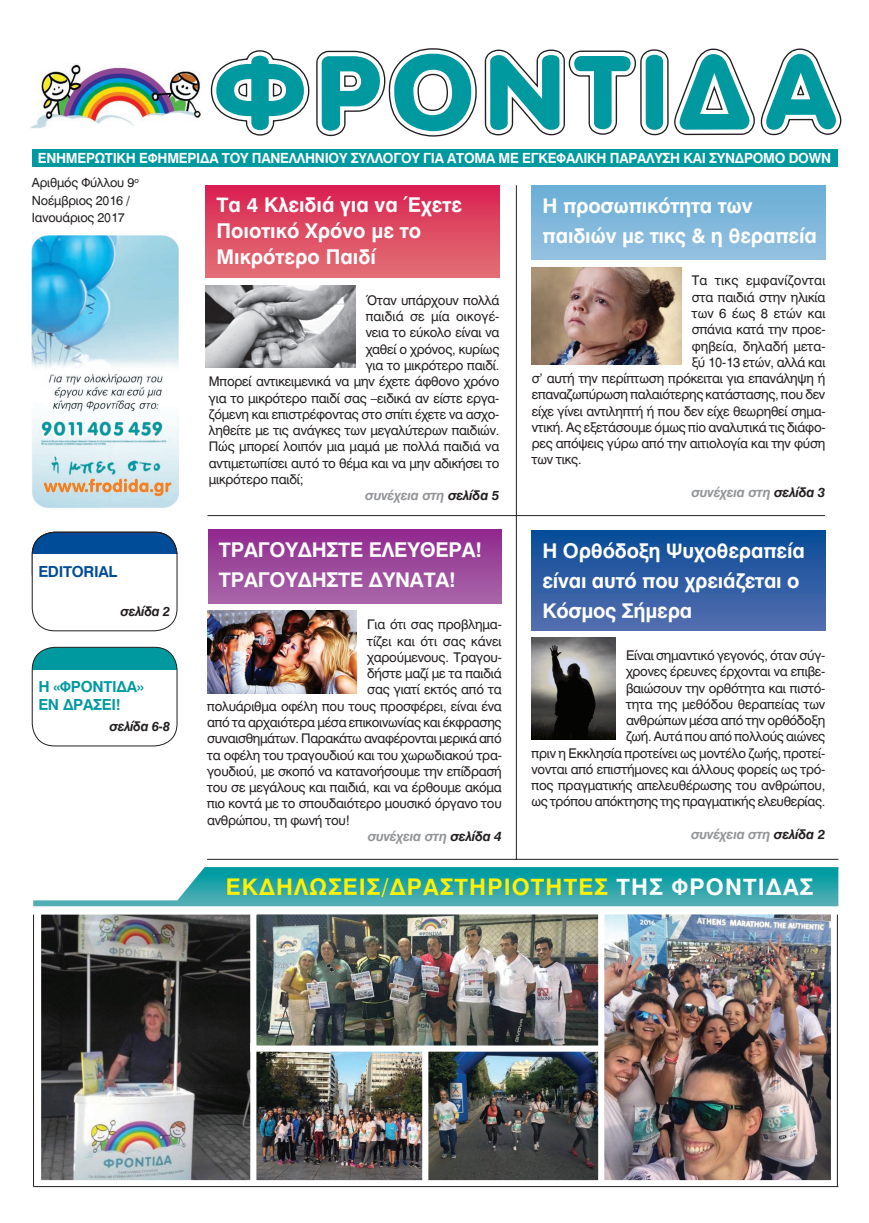
<style>
.page{position:relative;width:869px;height:1223px;background:#fff}
.page>*{position:absolute;margin:0;border:0;box-sizing:border-box;transform-origin:0 0}
.t1{font:22.5px "UB Helvetica Bold";letter-spacing:.05em;color:#fff101}
.t2{font:20px/30px "UB Helvetica Bold";letter-spacing:-.01em;color:#fff}
.t3{font:15px/18px "UB Helvetica Bold";letter-spacing:-.02em;color:#0099a0}
.t4{font:15px "UB Helvetica Bold";letter-spacing:-.02em;color:#014c98}
.t5{font:13.75px "UB Helvetica Bold";letter-spacing:-.02em;color:#fff}
.t6{font:13.12px/16.2px "UB Helvetica";letter-spacing:-.02em;color:#231f20;text-align:right}
.t7{font:italic 13.12px "UB Helvetica Bold";letter-spacing:-.015em;color:#939598}
.t8{font:13.12px "UB Helvetica";color:#231f20}
.t9{font:13.12px "UB Helvetica";letter-spacing:.015em;color:#231f20}
.t10{font:13.12px "UB Helvetica";letter-spacing:.005em;color:#231f20}
.t11{font:italic 13.12px "UB Helvetica Bold";letter-spacing:-.025em;color:#231f20}
.t12{font:12.5px/17.5px "UB Helvetica";letter-spacing:-.015em;color:#231f20}
.s1{color:#231f20}
.s2{color:#fff}
</style>
<div class="page">
<div style="left:32px;top:532px;width:145px;height:64px;background:#014c98;border-radius:22px"></div>
<div style="left:32px;top:555px;width:145px;height:76px;background:#fff"></div>
<div style="left:32px;top:532px;width:145px;height:99px;border:1px solid #231f20;border-radius:23px"></div>
<div style="left:32px;top:647px;width:145px;height:64px;background:#0099a0;border-radius:22px"></div>
<div style="left:32px;top:670px;width:145px;height:76px;background:#fff"></div>
<div style="left:32px;top:647px;width:145px;height:99px;border:1px solid #231f20;border-radius:23px"></div>
<img style="left:32px;top:235px;width:146px;height:273px">
<img style="left:30px;top:64px;width:171px;height:65px">
<svg style="left:210px;top:48px;width:632px;height:89px"></svg>
<div style="left:32px;top:149px;width:804px;height:18px;background:#0099a0"></div>
<hr style="left:207px;top:859px;width:631px;height:1px;background:#231f20">
<hr style="left:207px;top:515px;width:617px;height:1px;background:#231f20">
<hr style="left:516px;top:185px;width:1px;height:674px;background:#231f20">
<div style="left:531px;top:530px;width:293px;height:100px;background:linear-gradient(to bottom,#074b98,#546eaf)"></div>
<div style="left:531px;top:185px;width:293px;height:75px;background:linear-gradient(to bottom,#6aaed6,#95c1e0)"></div>
<div style="left:208px;top:529px;width:293px;height:75px;background:linear-gradient(to bottom,#91288e,#a869aa)"></div>
<div style="left:205px;top:185px;width:294px;height:93px;background:linear-gradient(to bottom,#d92151,#e37276)"></div>
<svg style="left:33px;top:867px;width:805px;height:39px"></svg>
<img style="left:42px;top:915px;width:208px;height:264px">
<div style="left:35px;top:908px;width:255px;height:278px;border:6px solid #fff"></div>
<img style="left:604px;top:915px;width:225px;height:264px">
<div style="left:582px;top:908px;width:254px;height:278px;border:6px solid #fff"></div>
<img style="left:428px;top:1051px;width:169px;height:128px">
<div style="left:421px;top:1042px;width:183px;height:144px;border:6px solid #fff"></div>
<img style="left:257px;top:1051px;width:164px;height:128px">
<div style="left:250px;top:1042px;width:178px;height:144px;border:6px solid #fff"></div>
<img style="left:257px;top:915px;width:340px;height:129px">
<div style="left:250px;top:908px;width:354px;height:143px;border:6px solid #fff"></div>
<img style="left:531px;top:268px;width:150px;height:96px">
<img style="left:205px;top:285px;width:150px;height:83px">
<img style="left:207px;top:611px;width:149px;height:82px">
<img style="left:531px;top:637px;width:84px;height:102px">
<hr style="left:33px;top:1186px;width:805px;height:1px;background:#231f20">
<hr style="left:836px;top:914px;width:1px;height:272px;background:#231f20">
<hr style="left:33px;top:914px;width:1px;height:272px;background:#231f20">
<p class="t5" style="left:38px;top:149px;width:794px">ΕΝΗΜΕΡΩΤΙΚΗ ΕΦΗΜΕΡΙΔΑ ΤΟΥ ΠΑΝΕΛΛΗΝΙΟΥ ΣΥΛΛΟΓΟΥ ΓΙΑ ΑΤΟΜΑ ΜΕ ΕΓΚΕΦΑΛΙΚΗ ΠΑΡΑΛΥΣΗ ΚΑΙ ΣΥΝΔΡΟΜΟ DOWN</p>
<p class="t12" style="left:32px;top:174px;width:108px">Αριθμός Φύλλου 9<sup>ο<br></sup>Νοέμβριος 2016 /<br>Ιανουάριος 2017</p>
<h2 class="t2" style="left:216px;top:191px;width:247px;line-height:26.2px">Τα 4 Κλειδιά για να Έχετε<br>Ποιοτικό Χρόνο με το<br>Μικρότερο Παιδί</h2>
<h2 class="t2" style="left:542px;top:190px;width:275px">H προσωπικότητα των παιδιών με τικς &amp; η θεραπεία</h2>
<p class="t4" style="left:38px;top:562px;width:81px">EDITORIAL</p>
<p class="t11" style="left:121px;top:603px;width:51px">σελίδα 2</p>
<p class="t3" style="left:38px;top:677px;width:107px">Η «ΦΡΟΝΤΙΔΑ»<br>ΕΝ ΔΡΑΣΕΙ!</p>
<p class="t11" style="left:109px;top:718px;width:62px">σελίδα 6-8</p>
<p class="t6" style="left:365px;top:292px;width:135px">Όταν υπάρχουν πολλά</p>
<p class="t10" style="left:365px;top:308px;width:135px">παιδιά σε μία οικογέ-</p>
<p class="t6" style="left:365px;top:324px;width:135px">νεια το εύκολο είναι να</p>
<p class="t6" style="left:365px;top:341px;width:135px">χαθεί ο χρόνος, κυρίως</p>
<p class="t6" style="left:365px;top:357px;width:135px">για το μικρότερο παιδί.</p>
<p class="t6" style="left:209px;top:373px;width:292px">Μπορεί αντικειμενικά να μην έχετε άφθονο χρόνο</p>
<p class="t6" style="left:209px;top:389px;width:292px">για το μικρότερο παιδί σας –ειδικά αν είστε εργα-</p>
<p class="t6" style="left:209px;top:406px;width:292px">ζόμενη και επιστρέφοντας στο σπίτι έχετε να ασχο-</p>
<p class="t6" style="left:209px;top:422px;width:292px">ληθείτε με τις ανάγκες των μεγαλύτερων παιδιών.</p>
<p class="t6" style="left:209px;top:438px;width:292px">Πώς μπορεί λοιπόν μια μαμά με πολλά παιδιά να</p>
<p class="t6" style="left:209px;top:454px;width:292px">αντιμετωπίσει αυτό το θέμα και να μην αδικήσει το</p>
<p class="t6" style="left:209px;top:471px;width:96px">μικρότερο παιδί;</p>
<p class="t7" style="left:365px;top:487px;width:135px">συνέχεια στη <span class="s1">σελίδα 5</span></p>
<h2 class="t2" style="left:219px;top:534px;width:265px">ΤΡΑΓΟΥΔΗΣΤΕ ΕΛΕΥΘΕΡΑ!<br>ΤΡΑΓΟΥΔΗΣΤΕ ΔΥΝΑΤΑ!</h2>
<p class="t6" style="left:367px;top:616px;width:136px">Για ότι σας προβλημα-</p>
<p class="t8" style="left:367px;top:633px;width:136px">τίζει και ότι σας κάνει</p>
<p class="t6" style="left:367px;top:649px;width:136px">χαρούμενους. Τραγου-</p>
<p class="t6" style="left:367px;top:665px;width:136px">δήστε μαζί με τα παιδιά</p>
<p class="t6" style="left:367px;top:681px;width:136px">σας γιατί εκτός από τα</p>
<p class="t6" style="left:207px;top:698px;width:296px">πολυάριθμα οφέλη που τους προσφέρει, είναι ένα</p>
<p class="t6" style="left:207px;top:714px;width:296px">από τα αρχαιότερα μέσα επικοινωνίας και έκφρασης</p>
<p class="t6" style="left:207px;top:730px;width:296px">συναισθημάτων. Παρακάτω αναφέρονται μερικά από</p>
<p class="t6" style="left:207px;top:746px;width:296px">τα οφέλη του τραγουδιού και του χωρωδιακού τρα-</p>
<p class="t6" style="left:207px;top:763px;width:296px">γουδιού, με σκοπό να κατανοήσουμε την επίδρασή</p>
<p class="t6" style="left:207px;top:779px;width:296px">του σε μεγάλους και παιδιά, και να έρθουμε ακόμα</p>
<p class="t6" style="left:207px;top:795px;width:296px">πιο κοντά με το σπουδαιότερο μουσικό όργανο του</p>
<p class="t6" style="left:207px;top:811px;width:144px">ανθρώπου, τη φωνή του!</p>
<p class="t7" style="left:367px;top:828px;width:135px">συνέχεια στη <span class="s1">σελίδα 4</span></p>
<p class="t9" style="left:691px;top:273px;width:135px">Τα τικς εμφανίζονται</p>
<p class="t6" style="left:691px;top:289px;width:135px">στα παιδιά στην ηλικία</p>
<p class="t8" style="left:691px;top:305px;width:135px">των 6 έως 8 ετών και</p>
<p class="t6" style="left:691px;top:321px;width:135px">σπάνια κατά την προε-</p>
<p class="t8" style="left:691px;top:338px;width:135px">φηβεία, δηλαδή μετα-</p>
<p class="t6" style="left:691px;top:354px;width:135px">ξύ 10-13 ετών, αλλά και</p>
<p class="t6" style="left:531px;top:370px;width:295px">σ’ αυτή την περίπτωση πρόκειται για επανάληψη ή</p>
<p class="t6" style="left:531px;top:386px;width:295px">επαναζωπύρωση παλαιότερης κατάστασης, που δεν</p>
<p class="t6" style="left:531px;top:402px;width:295px">είχε γίνει αντιληπτή ή που δεν είχε θεωρηθεί σημα-</p>
<p class="t6" style="left:531px;top:419px;width:295px">ντική. Ας εξετάσουμε όμως πio αναλυτικά τις διάφο-</p>
<p class="t6" style="left:531px;top:435px;width:295px">ρες απόψεις γύρω από την αιτιολογία και την φύση</p>
<p class="t6" style="left:531px;top:451px;width:51px">των τικς.</p>
<p class="t7" style="left:691px;top:484px;width:135px">συνέχεια στη <span class="s1">σελίδα 3</span></p>
<h2 class="t2" style="left:542px;top:535px;width:264px">Η Oρθόδοξη Ψυχοθεραπεία είναι αυτό που χρειάζεται ο<br>Κόσμος Σήμερα</h2>
<p class="t6" style="left:531px;top:647px;width:295px">Είναι σημαντικό γεγονός, όταν σύγ-<br>χρονες έρευνες έρχονται να επιβε-<br>βαιώσουν την ορθότητα και πιστό-<br>τητα της μεθόδου θεραπείας των<br>ανθρώπων μέσα από την ορθόδοξη<br>ζωή. Αυτά που από πολλούς αιώνες<br>πριν η Εκκλησία προτείνει ως μοντέλο ζωής, προτεί&shy;νονται από επιστήμονες και άλλους φορείς ως τρό&shy;πος πραγματικής απελευθέρωσης του ανθρώπου, ως τρόπου απόκτησης της πραγματικής ελευθερίας.</p>
<p class="t7" style="left:691px;top:826px;width:135px">συνέχεια στη <span class="s1">σελίδα 2</span></p>
<h1 class="t1" style="left:226px;top:873px;width:588px">ΕΚΔΗΛΩΣΕΙΣ/ΔΡΑΣΤΗΡΙΟΤΗΤΕΣ <span class="s2">ΤΗΣ ΦΡΟΝΤΙΔΑΣ</span></h1>
</div>
